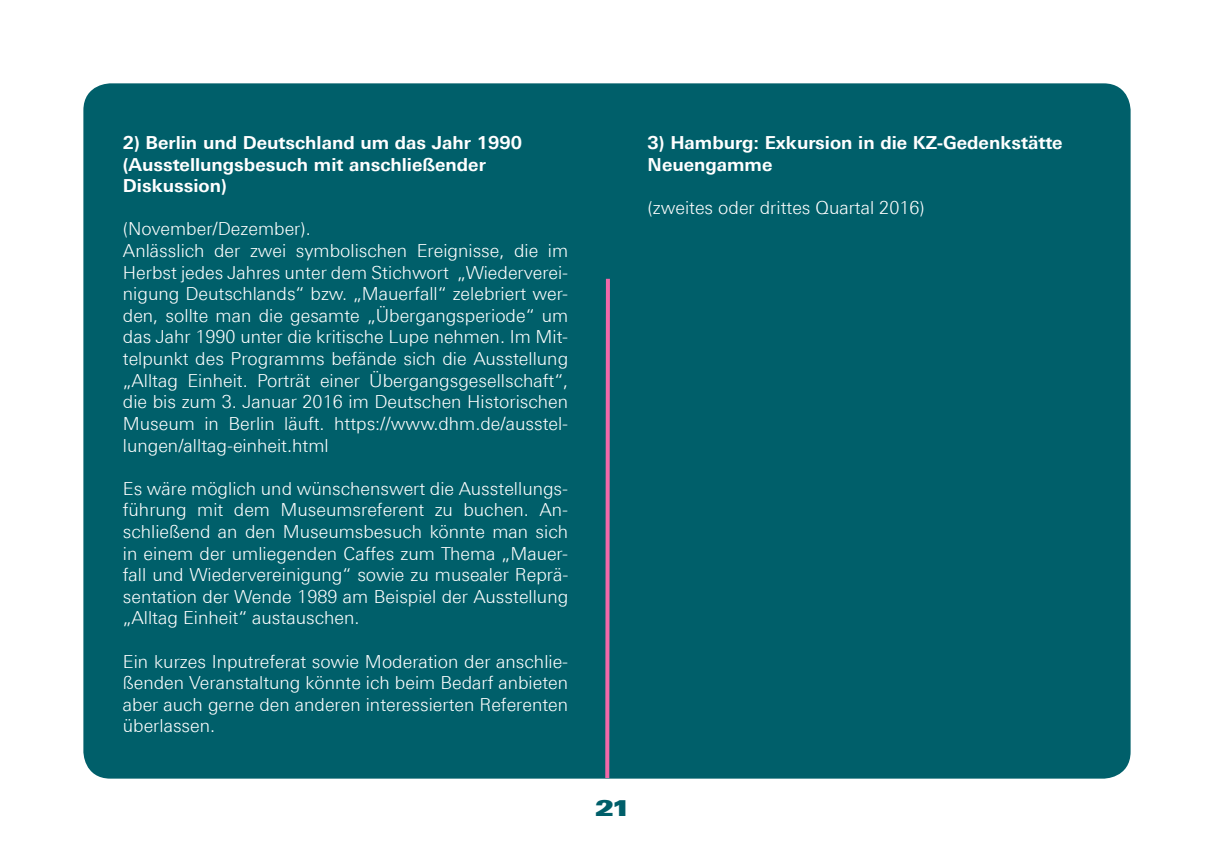
<style>
.page{position:relative;width:1214px;height:862px;background:#fff}
.page>*{position:absolute;margin:0;border:0;box-sizing:border-box;transform-origin:0 0}
.t1{font:22px "Linotype Univers 940 Ex X Black";color:#005f6a}
.t2{font:300 18px/21.6px "Linotype Univers 330";color:#fff;text-align:justify}
.t3{font:700 18px/21.6px "Linotype Univers 630";color:#fff}
</style>
<div class="page">
<div style="left:86px;top:86px;width:1041px;height:689px;background:#005f6a;border-radius:24px"></div>
<div style="left:83px;top:83px;width:1047px;height:695px;border:6px solid #005f6a;border-radius:24px"></div>
<div style="left:606px;top:620px;width:522px;height:6px;background:#005f6a"></div>
<svg style="left:603px;top:278px;width:9px;height:501px"></svg>
<p class="t3" style="left:123px;top:132px;width:400px">2) Berlin und Deutschland um das Jahr 1990 (Ausstellungsbesuch mit anschließender<br>Diskussion)</p>
<p class="t2" style="left:123px;top:218px;width:447px;text-align:left">(November/Dezember).<br>Anlässlich der zwei symbolischen Ereignisse, die im Herbst jedes Jahres unter dem Stichwort „Wiederverei&shy;nigung Deutschlands“ bzw. „Mauerfall“ zelebriert wer&shy;den, sollte man die gesamte „Übergangsperiode“ um das Jahr 1990 unter die kritische Lupe nehmen. Im Mit&shy;telpunkt des Programms befände sich die Ausstellung „Alltag Einheit. Porträt einer Übergangsgesellschaft“, die bis zum 3. Januar 2016 im Deutschen Historischen Museum in Berlin läuft. https://www.dhm.de/ausstel&shy;lungen/alltag-einheit.html</p>
<p class="t2" style="left:123px;top:477px;width:447px">Es wäre möglich und wünschenswert die Ausstellungs&shy;führung mit dem Museumsreferent zu buchen. An&shy;schließend an den Museumsbesuch könnte man sich in einem der umliegenden Caffes zum Thema „Mauer&shy;fall und Wiedervereinigung“ sowie zu musealer Reprä&shy;sentation der Wende 1989 am Beispiel der Ausstellung „Alltag Einheit“ austauschen.</p>
<p class="t2" style="left:123px;top:650px;width:447px">Ein kurzes Inputreferat sowie Moderation der anschlie&shy;ßenden Veranstaltung könnte ich beim Bedarf anbieten aber auch gerne den anderen interessierten Referenten überlassen.</p>
<p class="t3" style="left:647px;top:132px;width:416px">3) Hamburg: Exkursion in die KZ-Gedenkstätte<br>Neuengamme</p>
<p class="t2" style="left:647px;top:196px;width:279px">(zweites oder drittes Quartal 2016)</p>
<p class="t1" style="left:595px;top:794px;width:34px">21</p>
</div>
